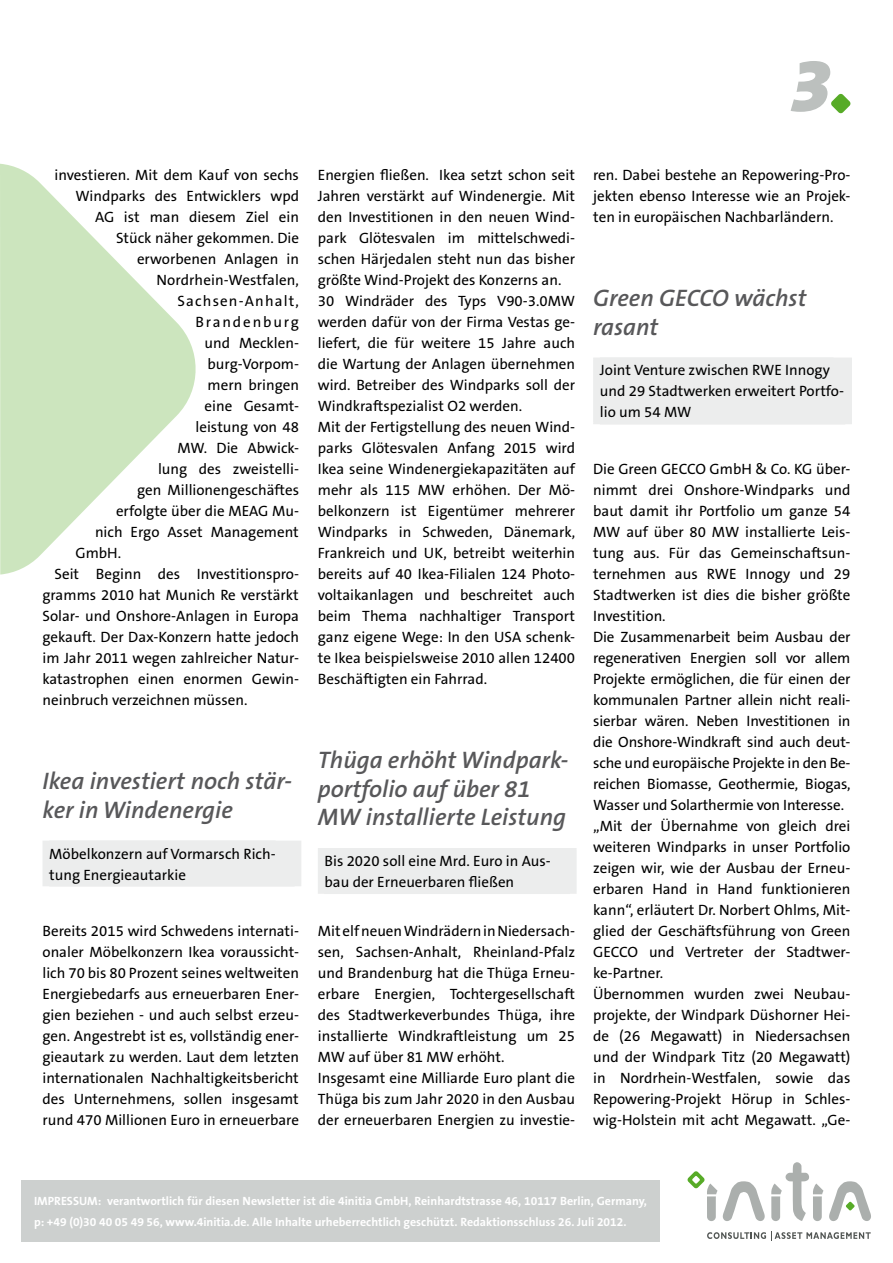
<style>
.page{position:relative;width:893px;height:1263px;background:#fff}
.page>*{position:absolute;margin:0;border:0;box-sizing:border-box;transform-origin:0 0}
.t1{font:italic 900 75px "The Sans B9";color:#bcc0be}
.t2{font:italic 600 24px/28.5px "The Sans B6";color:#58585a}
.t3{font:15px/21px "The Sans B5 Plain";color:#000}
.t4{font:15px "The Sans B5 Plain";letter-spacing:.075em;color:#000}
.t5{font:15px "The Sans B5 Plain";letter-spacing:.125em;color:#000}
.t6{font:700 12px/21px "The Sans B7";color:#fff}
</style>
<div class="page">
<svg style="left:831px;top:94px;width:19px;height:19px"></svg>
<svg style="left:829px;top:1181px;width:42px;height:40px"></svg>
<svg style="left:707px;top:1232px;width:164px;height:9px"></svg>
<svg style="left:687px;top:1171px;width:78px;height:50px"></svg>
<svg style="left:771px;top:1162px;width:52px;height:59px"></svg>
<div style="left:21px;top:1180px;width:639px;height:62px;background:#cdd0cf"></div>
<div style="left:43px;top:841px;width:258px;height:44px;background:#eceded"></div>
<hr style="left:43px;top:885px;width:258px;height:1px;background:#eceded">
<div style="left:49px;top:840px;width:227px;height:24px;background:#eceded"></div>
<div style="left:319px;top:849px;width:257px;height:44px;background:#eceded"></div>
<hr style="left:318px;top:848px;width:259px;height:2px;background:#eceded">
<hr style="left:318px;top:850px;width:1px;height:42px;background:#eceded">
<hr style="left:575px;top:850px;width:2px;height:42px;background:#eceded">
<hr style="left:318px;top:892px;width:259px;height:2px;background:#eceded">
<div style="left:594px;top:358px;width:257px;height:65px;background:#eceded"></div>
<hr style="left:593px;top:358px;width:259px;height:1px;background:#eceded">
<hr style="left:593px;top:359px;width:2px;height:64px;background:#eceded">
<hr style="left:850px;top:359px;width:2px;height:64px;background:#eceded">
<hr style="left:593px;top:423px;width:259px;height:1px;background:#eceded">
<div style="left:600px;top:357px;width:233px;height:24px;background:#eceded"></div>
<svg style="left:0;top:164px;width:196px;height:410px;fill:#cce5be"></svg>
<h1 class="t1" style="left:790px;top:45px;width:43px">3</h1>
<p class="t3" style="left:55px;top:165px;width:246px">investieren. Mit dem Kauf von sechs</p>
<p class="t3" style="left:76px;top:186px;width:225px">Windparks des Entwicklers wpd</p>
<p class="t3" style="left:95px;top:207px;width:206px">AG ist man diesem Ziel ein</p>
<p class="t3" style="left:116px;top:228px;width:184px">Stück näher gekommen. Die</p>
<p class="t3" style="left:137px;top:249px;width:164px">erworbenen Anlagen in</p>
<p class="t3" style="left:157px;top:270px;width:144px">Nordrhein-Westfalen,</p>
<p class="t4" style="left:178px;top:293px;width:123px">Sachsen-Anhalt,</p>
<p class="t5" style="left:196px;top:314px;width:105px">Brandenburg</p>
<p class="t3" style="left:205px;top:333px;width:96px">und Mecklen-</p>
<p class="t3" style="left:208px;top:354px;width:93px">burg-Vorpom-</p>
<p class="t3" style="left:208px;top:375px;width:93px">mern bringen</p>
<p class="t3" style="left:205px;top:396px;width:96px">eine Gesamt-</p>
<p class="t3" style="left:196px;top:417px;width:105px">leistung von 48</p>
<p class="t3" style="left:178px;top:438px;width:123px">MW. Die Abwick-</p>
<p class="t3" style="left:158px;top:459px;width:142px">lung des zweistelli-</p>
<p class="t3" style="left:137px;top:480px;width:163px">gen Millionengeschäftes</p>
<p class="t3" style="left:116px;top:501px;width:184px">erfolgte über die MEAG Mu-</p>
<p class="t3" style="left:95px;top:522px;width:205px">nich Ergo Asset Management</p>
<p class="t3" style="left:76px;top:543px;width:47px">GmbH.</p>
<p class="t3" style="left:55px;top:564px;width:246px">Seit Beginn des Investitionspro-</p>
<p class="t3" style="left:43px;top:585px;width:258px">gramms 2010 hat Munich Re verstärkt</p>
<p class="t3" style="left:43px;top:606px;width:258px">Solar- und Onshore-Anlagen in Europa</p>
<p class="t3" style="left:43px;top:627px;width:258px">gekauft. Der Dax-Konzern hatte jedoch</p>
<p class="t3" style="left:43px;top:648px;width:258px">im Jahr 2011 wegen zahlreicher Natur-</p>
<p class="t3" style="left:43px;top:669px;width:258px">katastrophen einen enormen Gewin-</p>
<p class="t3" style="left:43px;top:690px;width:207px">neinbruch verzeichnen müssen.</p>
<h2 class="t2" style="left:43px;top:767px;width:251px">Ikea investiert noch stär&shy;ker in Windenergie</h2>
<p class="t3" style="left:49px;top:843px;width:228px">Möbelkonzern auf Vormarsch Rich&shy;tung Energieautarkie</p>
<p class="t3" style="left:43px;top:921px;width:258px;text-align:justify">Bereits 2015 wird Schwedens internati&shy;onaler Möbelkonzern Ikea voraussicht&shy;lich 70 bis 80 Prozent seines weltweiten Energiebedarfs aus erneuerbaren Ener&shy;gien beziehen - und auch selbst erzeu&shy;gen. Angestrebt ist es, vollständig ener&shy;gieautark zu werden. Laut dem letzten internationalen Nachhaltigkeitsbericht des Unternehmens, sollen insgesamt rund 470 Millionen Euro in erneuerbare</p>
<p class="t3" style="left:318px;top:165px;width:259px">Energien fließen. Ikea setzt schon seit Jahren verstärkt auf Windenergie. Mit den Investitionen in den neuen Wind&shy;park Glötesvalen im mittelschwedi&shy;schen Härjedalen steht nun das bisher größte Wind-Projekt des Konzerns an.<br>30 Windräder des Typs V90-3.0MW werden dafür von der Firma Vestas ge&shy;liefert, die für weitere 15 Jahre auch die Wartung der Anlagen übernehmen wird. Betreiber des Windparks soll der Windkraftspezialist O2 werden.<br>Mit der Fertigstellung des neuen Wind&shy;parks Glötesvalen Anfang 2015 wird Ikea seine Windenergiekapazitäten auf mehr als 115 MW erhöhen. Der Mö&shy;belkonzern ist Eigentümer mehrerer Windparks in Schweden, Dänemark, Frankreich und UK, betreibt weiterhin bereits auf 40 Ikea-Filialen 124 Photo&shy;voltaikanlagen und beschreitet auch beim Thema nachhaltiger Transport ganz eigene Wege: In den USA schenk&shy;te Ikea beispielsweise 2010 allen 12400<br>Beschäftigten ein Fahrrad.</p>
<h2 class="t2" style="left:318px;top:746px;width:252px">Thüga erhöht Windpark&shy;portfolio auf über 81<br>MW installierte Leistung</h2>
<p class="t3" style="left:325px;top:851px;width:228px">Bis 2020 soll eine Mrd. Euro in Aus&shy;bau der Erneuerbaren fließen</p>
<p class="t3" style="left:318px;top:921px;width:259px">Mit elf neuen Windrädern in Niedersach&shy;sen, Sachsen-Anhalt, Rheinland-Pfalz und Brandenburg hat die Thüga Erneu&shy;erbare Energien, Tochtergesellschaft des Stadtwerkeverbundes Thüga, ihre installierte Windkraftleistung um 25<br>MW auf über 81 MW erhöht.<br>Insgesamt eine Milliarde Euro plant die Thüga bis zum Jahr 2020 in den Ausbau der erneuerbaren Energien zu investie-</p>
<p class="t3" style="left:593px;top:165px;width:259px;text-align:justify">ren. Dabei bestehe an Repowering-Pro&shy;jekten ebenso Interesse wie an Projek&shy;ten in europäischen Nachbarländern.</p>
<h2 class="t2" style="left:593px;top:284px;width:215px">Green GECCO wächst rasant</h2>
<p class="t3" style="left:600px;top:360px;width:246px">Joint Venture zwischen RWE Innogy und 29 Stadtwerken erweitert Portfo&shy;lio um 54 MW</p>
<p class="t3" style="left:593px;top:459px;width:259px">Die Green GECCO GmbH &amp; Co. KG über&shy;nimmt drei Onshore-Windparks und baut damit ihr Portfolio um ganze 54<br>MW auf über 80 MW installierte Leis&shy;tung aus. Für das Gemeinschaftsun&shy;ternehmen aus RWE Innogy und 29<br>Stadtwerken ist dies die bisher größte Investition.<br>Die Zusammenarbeit beim Ausbau der regenerativen Energien soll vor allem Projekte ermöglichen, die für einen der kommunalen Partner allein nicht reali&shy;sierbar wären. Neben Investitionen in die Onshore-Windkraft sind auch deut&shy;sche und europäische Projekte in den Be&shy;reichen Biomasse, Geothermie, Biogas, Wasser und Solarthermie von Interesse. „Mit der Übernahme von gleich drei weiteren Windparks in unser Portfolio zeigen wir, wie der Ausbau der Erneu&shy;erbaren Hand in Hand funktionieren kann“, erläutert Dr. Norbert Ohlms, Mit&shy;glied der Geschäftsführung von Green GECCO und Vertreter der Stadtwer&shy;ke-Partner.<br>Übernommen wurden zwei Neubau&shy;projekte, der Windpark Düshorner Hei&shy;de (26 Megawatt) in Niedersachsen und der Windpark Titz (20 Megawatt) in Nordrhein-Westfalen, sowie das Repowering-Projekt Hörup in Schles&shy;wig-Holstein mit acht Megawatt. „Ge-</p>
<p class="t6" style="left:34px;top:1191px;width:614px">IMPRESSUM: verantwortlich für diesen Newsletter ist die 4initia GmbH, Reinhardtstrasse 46, 10117 Berlin, Germany, p: +49 (0)30 40 05 49 56, www.4initia.de. Alle Inhalte urheberrechtlich geschützt. Redaktionsschluss 26. Juli 2012.</p>
</div>
